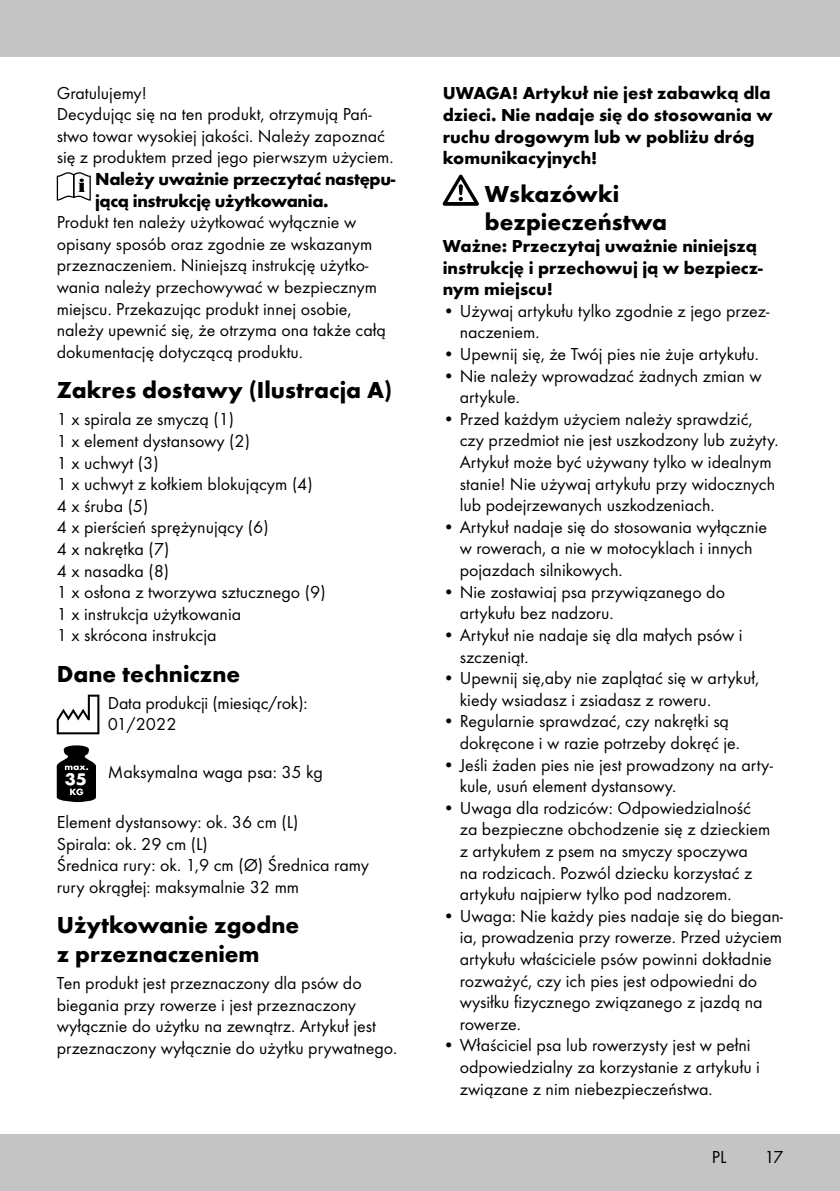
<style>
.page{position:relative;width:840px;height:1191px;background:#fff}
.page>*{position:absolute;margin:0;border:0;box-sizing:border-box;transform-origin:0 0}
.t1{font:700 24px/28.8px "Futura TOT";color:#000}
.t2{font:18px/21.6px "Futura TOT Boo";color:#000}
.t3{font:700 18px/21.6px "Futura TOT";color:#000}
.t4{font:700 18px/21.6px "Futura TOT";letter-spacing:-.02em;color:#000}
</style>
<div class="page">
<div style="left:0;top:1134px;width:839px;height:57px;background:#c5c4c4"></div>
<div style="left:0;top:0;width:839px;height:57px;background:#c5c4c4"></div>
<svg style="left:57px;top:172px;width:34px;height:29px"></svg>
<svg style="left:57px;top:694px;width:42px;height:40px"></svg>
<svg style="left:57px;top:745px;width:39px;height:57px"></svg>
<svg style="left:442px;top:175px;width:36px;height:31px"></svg>
<p class="t2" style="left:57px;top:82px;width:338px">Gratulujemy!<br>Decydując się na ten produkt, otrzymują Pań&shy;stwo towar wysokiej jakości. Należy zapoznać się z produktem przed jego pierwszym użyciem.</p>
<p class="t4" style="left:95px;top:168px;width:301px">Należy uważnie przeczytać następu&shy;jącą instrukcję użytkowania.</p>
<p class="t2" style="left:57px;top:211px;width:330px">Produkt ten należy użytkować wyłącznie w opisany sposób oraz zgodnie ze wskazanym przeznaczeniem. Niniejszą instrukcję użytko&shy;wania należy przechowywać w bezpiecznym miejscu. Przekazując produkt innej osobie, należy upewnić się, że otrzyma ona także całą dokumentację dotyczącą produktu.</p>
<h1 class="t1" style="left:57px;top:375px;width:337px">Zakres dostawy (Ilustracja A)</h1>
<p class="t2" style="left:57px;top:408px;width:270px">1 x spirala ze smyczą (1)<br>1 x element dystansowy (2)<br>1 x uchwyt (3)<br>1 x uchwyt z kołkiem blokującym (4)<br>4 x śruba (5)<br>4 x pierścień sprężynujący (6)<br>4 x nakrętka (7)<br>4 x nasadka (8)<br>1 x osłona z tworzywa sztucznego (9)<br>1 x instrukcja użytkowania<br>1 x skrócona instrukcja</p>
<h1 class="t1" style="left:57px;top:658px;width:185px">Dane techniczne</h1>
<p class="t2" style="left:108px;top:692px;width:201px">Data produkcji (miesiąc/rok):<br>01/2022</p>
<p class="t2" style="left:65px;top:761px;width:259px"><sub>35</sub> Maksymalna waga psa: 35 kg</p>
<p class="t2" style="left:57px;top:811px;width:313px">Element dystansowy: ok. 36 cm (L)<br>Spirala: ok. 29 cm (L)<br>Średnica rury: ok. 1,9 cm (Ø) Średnica ramy rury okrągłej: maksymalnie 32 mm</p>
<h1 class="t1" style="left:57px;top:910px;width:244px">Użytkowanie zgodne z przeznaczeniem</h1>
<p class="t2" style="left:57px;top:972px;width:342px">Ten produkt jest przeznaczony dla psów do biegania przy rowerze i jest przeznaczony wyłącznie do użytku na zewnątrz. Artykuł jest przeznaczony wyłącznie do użytku prywatnego.</p>
<p class="t3" style="left:442px;top:82px;width:331px">UWAGA! Artykuł nie jest zabawką dla dzieci. Nie nadaje się do stosowania w ruchu drogowym lub w pobliżu dróg komunikacyjnych!</p>
<h1 class="t1" style="left:484px;top:179px;width:183px">Wskazówki bezpieczeństwa</h1>
<p class="t3" style="left:442px;top:235px;width:321px">Ważne: Przeczytaj uważnie niniejszą instrukcję i przechowuj ją w bezpiecz&shy;nym miejscu!</p>
<p class="t2" style="left:459px;top:300px;width:311px;text-indent:-17px">• Używaj artykułu tylko zgodnie z jego przez&shy;naczeniem.</p>
<p class="t2" style="left:442px;top:343px;width:317px">• Upewnij się, że Twój pies nie żuje artykułu.</p>
<p class="t2" style="left:459px;top:365px;width:303px;text-indent:-17px">• Nie należy wprowadzać żadnych zmian w artykule.</p>
<p class="t2" style="left:459px;top:408px;width:320px;text-indent:-17px">• Przed każdym użyciem należy sprawdzić, czy przedmiot nie jest uszkodzony lub zużyty.<br>Artykuł może być używany tylko w idealnym stanie! Nie używaj artykułu przy widocznych lub podejrzewanych uszkodzeniach.</p>
<p class="t2" style="left:459px;top:516px;width:309px;text-indent:-17px">• Artykuł nadaje się do stosowania wyłącznie w rowerach, a nie w motocyklach i innych pojazdach silnikowych.</p>
<p class="t2" style="left:459px;top:581px;width:267px;text-indent:-17px">• Nie zostawiaj psa przywiązanego do artykułu bez nadzoru.</p>
<p class="t2" style="left:459px;top:624px;width:284px;text-indent:-17px">• Artykuł nie nadaje się dla małych psów i szczeniąt.</p>
<p class="t2" style="left:459px;top:667px;width:301px;text-indent:-17px">• Upewnij się,aby nie zaplątać się w artykuł, kiedy wsiadasz i zsiadasz z roweru.</p>
<p class="t2" style="left:459px;top:710px;width:281px;text-indent:-17px">• Regularnie sprawdzać, czy nakrętki są dokręcone i w razie potrzeby dokręć je.</p>
<p class="t2" style="left:459px;top:753px;width:315px;text-indent:-17px">• Jeśli żaden pies nie jest prowadzony na arty&shy;kule, usuń element dystansowy.</p>
<p class="t2" style="left:459px;top:797px;width:312px;text-indent:-17px">• Uwaga dla rodziców: Odpowiedzialność za bezpieczne obchodzenie się z dzieckiem z artykułem z psem na smyczy spoczywa<br>na rodzicach. Pozwól dziecku korzystać z artykułu najpierw tylko pod nadzorem.</p>
<p class="t2" style="left:459px;top:905px;width:325px;text-indent:-17px">• Uwaga: Nie każdy pies nadaje się do biegan&shy;ia, prowadzenia przy rowerze. Przed użyciem artykułu właściciele psów powinni dokładnie rozważyć, czy ich pies jest odpowiedni do wysiłku fizycznego związanego z jazdą na rowerze.</p>
<p class="t2" style="left:459px;top:1034px;width:301px;text-indent:-17px">• Właściciel psa lub rowerzysty jest w pełni odpowiedzialny za korzystanie z artykułu i związane z nim niebezpieczeństwa.</p>
<p class="t2" style="left:711px;top:1146px;width:16px">PL</p>
<p class="t2" style="left:764px;top:1146px;width:20px">17</p>
</div>
